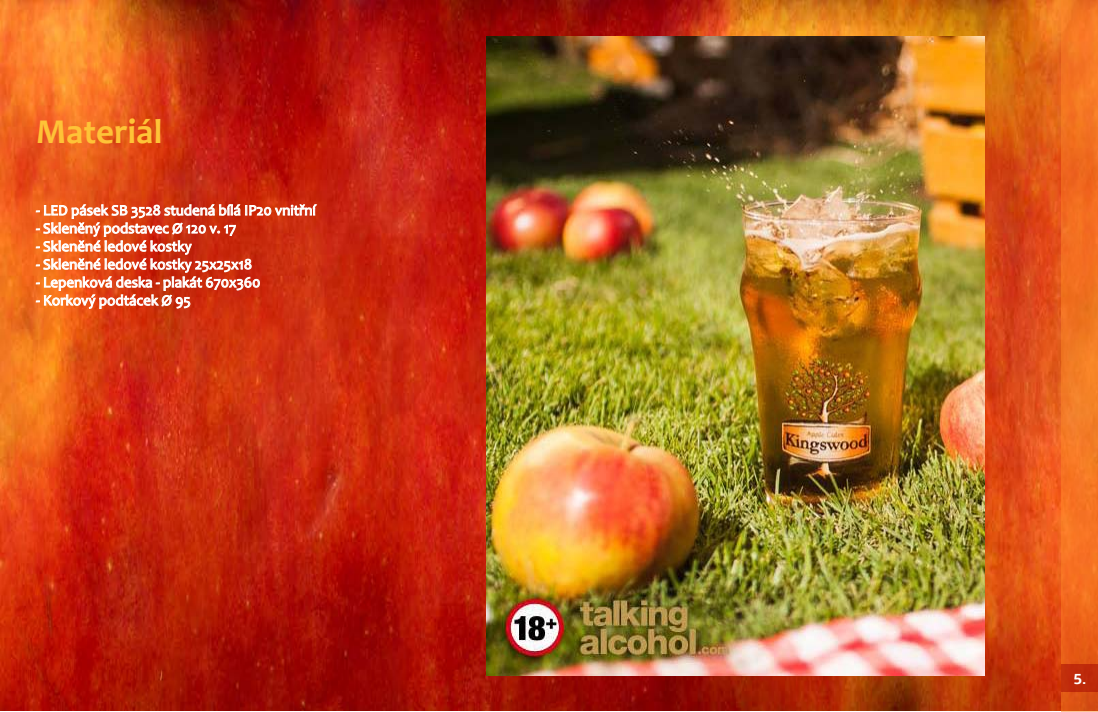
<style>
.page{position:relative;width:1098px;height:712px;background:#fff}
.page>*{position:absolute;margin:0;border:0;box-sizing:border-box;transform-origin:0 0}
.t1{font:700 35px "Candara";color:#fec337}
.t2{font:15px "Candara";color:#fff}
.t3{font:700 15px "Amble";color:#fff}
</style>
<div class="page">
<img style="left:0;top:0;width:1062px;height:710px">
<svg style="left:1062px;top:0;width:36px;height:711px;background:#f17021"></svg>
<div style="left:1062px;top:664px;width:36px;height:28px;background:#bf2a0b"></div>
<img style="left:487px;top:36px;width:498px;height:639px">
<svg style="left:36px;top:204px;width:281px;height:105px;background:#dc6241"></svg>
<h1 class="t1" style="left:36px;top:110px;width:128px">Materiál</h1>
<p class="t2" style="left:36px;top:201px;width:281px">- LED pásek SB 3528 studená bílá IP20 vnitřní</p>
<p class="t2" style="left:36px;top:219px;width:202px">- Skleněný podstavec Ø 120 v. 17</p>
<p class="t2" style="left:36px;top:237px;width:157px">- Skleněné ledové kostky</p>
<p class="t2" style="left:36px;top:255px;width:218px">- Skleněné ledové kostky 25x25x18</p>
<p class="t2" style="left:36px;top:273px;width:226px">- Lepenková deska - plakát 670x360</p>
<p class="t2" style="left:36px;top:291px;width:156px">- Korkový podtácek Ø 95</p>
<p class="t3" style="left:1073px;top:670px;width:14px">5.</p>
</div>
